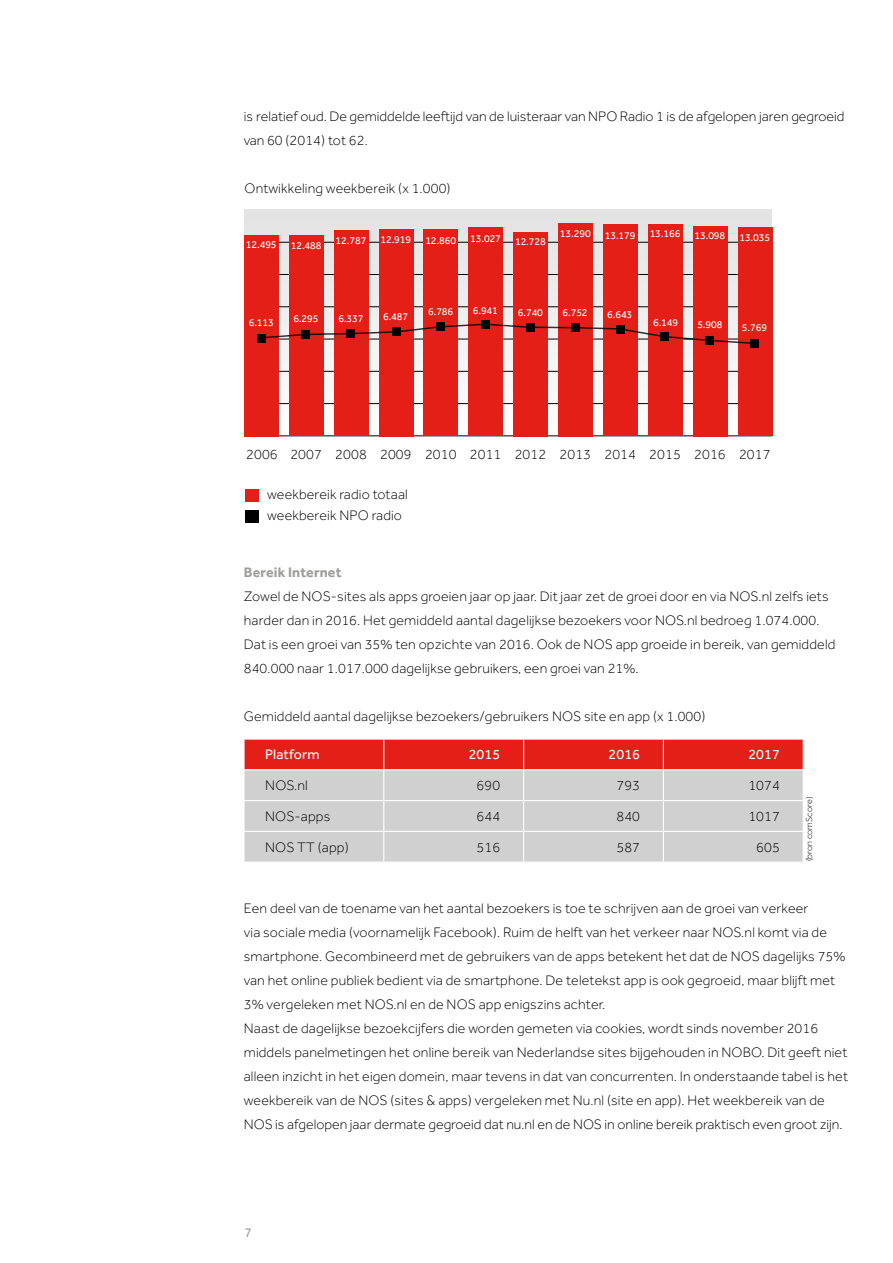
<style>
.page{position:relative;width:893px;height:1263px;background:#fff}
.page>*{position:absolute;margin:0;border:0;box-sizing:border-box;transform-origin:0 0}
.t1{font:300 14.25px/24px "Effra";letter-spacing:.01em;color:#000}
.t2{font:14.25px "Effra";letter-spacing:.01em;color:#fff}
.t3{font:700 14.25px "Effra";letter-spacing:.01em;color:#9d9d9c}
.t4{font:13.5px "Effra";color:#9d9d9c}
.t5{font:10.5px "Effra";letter-spacing:-.01em;color:#fff}
.t6{font:300 9px "Effra";letter-spacing:.01em;color:#000}
</style>
<div class="page">
<svg style="left:244px;top:209px;width:528px;height:227px;fill:#e9e9e9"></svg>
<hr style="left:244px;top:436px;width:528px;height:1px;background:#000">
<hr style="left:244px;top:403px;width:528px;height:1px;background:#000">
<hr style="left:244px;top:371px;width:528px;height:1px;background:#000">
<hr style="left:244px;top:306px;width:528px;height:1px;background:#000">
<hr style="left:244px;top:274px;width:528px;height:1px;background:#000">
<hr style="left:244px;top:242px;width:528px;height:1px;background:#000">
<div style="left:244px;top:235px;width:35px;height:201px;background:#e41f18"></div>
<div style="left:289px;top:236px;width:34px;height:200px;background:#e41f18"></div>
<div style="left:334px;top:230px;width:34px;height:206px;background:#e41f18"></div>
<div style="left:379px;top:229px;width:34px;height:207px;background:#e41f18"></div>
<div style="left:424px;top:230px;width:34px;height:206px;background:#e41f18"></div>
<div style="left:469px;top:227px;width:34px;height:209px;background:#e41f18"></div>
<div style="left:514px;top:232px;width:34px;height:204px;background:#e41f18"></div>
<div style="left:558px;top:223px;width:35px;height:213px;background:#e41f18"></div>
<div style="left:603px;top:224px;width:34px;height:212px;background:#e41f18"></div>
<div style="left:648px;top:224px;width:34px;height:212px;background:#e41f18"></div>
<div style="left:693px;top:226px;width:34px;height:210px;background:#e41f18"></div>
<div style="left:738px;top:227px;width:34px;height:209px;background:#e41f18"></div>
<div style="left:245px;top:489px;width:14px;height:13px;background:#e41f18"></div>
<div style="left:245px;top:510px;width:14px;height:13px;background:#000"></div>
<div style="left:257px;top:334px;width:8px;height:8px;background:#000"></div>
<div style="left:437px;top:322px;width:8px;height:8px;background:#000"></div>
<div style="left:482px;top:320px;width:8px;height:8px;background:#000"></div>
<svg style="left:259px;top:323px;width:497px;height:22px"></svg>
<div style="left:661px;top:333px;width:8px;height:8px;background:#000"></div>
<div style="left:706px;top:337px;width:8px;height:8px;background:#000"></div>
<div style="left:750px;top:340px;width:9px;height:8px;background:#000"></div>
<div style="left:245px;top:770px;width:558px;height:91px;background:#d0d0d0"></div>
<div style="left:244px;top:739px;width:560px;height:30px;background:#e41f18"></div>
<hr style="left:383px;top:770px;width:1px;height:30px;background:#fff">
<hr style="left:523px;top:770px;width:1px;height:30px;background:#fff">
<hr style="left:663px;top:770px;width:1px;height:30px;background:#fff">
<hr style="left:243px;top:800px;width:141px;height:1px;background:#fff">
<hr style="left:384px;top:800px;width:140px;height:1px;background:#fff">
<hr style="left:383px;top:801px;width:1px;height:30px;background:#fff">
<hr style="left:524px;top:800px;width:139px;height:1px;background:#fff">
<hr style="left:523px;top:801px;width:1px;height:30px;background:#fff">
<hr style="left:663px;top:800px;width:141px;height:1px;background:#fff">
<hr style="left:663px;top:801px;width:1px;height:30px;background:#fff">
<hr style="left:243px;top:831px;width:141px;height:1px;background:#fff">
<hr style="left:384px;top:831px;width:140px;height:1px;background:#fff">
<svg style="left:383px;top:832px;width:1px;height:29px"></svg>
<hr style="left:524px;top:831px;width:139px;height:1px;background:#fff">
<svg style="left:523px;top:832px;width:1px;height:29px"></svg>
<hr style="left:663px;top:831px;width:141px;height:1px;background:#fff">
<svg style="left:663px;top:832px;width:1px;height:29px"></svg>
<p class="t1" style="left:244px;top:104px;width:602px">is relatief oud. De gemiddelde leeftijd van de luisteraar van NPO Radio 1 is de afgelopen jaren gegroeid van 60 (2014) tot 62.</p>
<p class="t1" style="left:244px;top:176px;width:208px">Ontwikkeling weekbereik (x 1.000)</p>
<p class="t5" style="left:246px;top:238px;width:32px">12.495</p>
<p class="t5" style="left:291px;top:240px;width:32px">12.488</p>
<p class="t5" style="left:336px;top:234px;width:32px">12.787</p>
<p class="t5" style="left:380px;top:233px;width:32px">12.919</p>
<p class="t5" style="left:425px;top:234px;width:32px">12.860</p>
<p class="t5" style="left:470px;top:233px;width:32px">13.027</p>
<p class="t5" style="left:515px;top:236px;width:32px">12.728</p>
<p class="t5" style="left:560px;top:227px;width:32px">13.290</p>
<p class="t5" style="left:605px;top:229px;width:32px">13.179</p>
<p class="t5" style="left:650px;top:227px;width:32px">13.166</p>
<p class="t5" style="left:694px;top:230px;width:32px">13.098</p>
<p class="t5" style="left:739px;top:231px;width:32px">13.035</p>
<p class="t5" style="left:249px;top:316px;width:27px">6.113</p>
<p class="t5" style="left:293px;top:313px;width:27px">6.295</p>
<p class="t5" style="left:338px;top:313px;width:27px">6.337</p>
<p class="t5" style="left:383px;top:311px;width:27px">6.487</p>
<p class="t5" style="left:428px;top:305px;width:27px">6.786</p>
<p class="t5" style="left:473px;top:304px;width:27px">6.941</p>
<p class="t5" style="left:518px;top:306px;width:27px">6.740</p>
<p class="t5" style="left:562px;top:307px;width:27px">6.752</p>
<p class="t5" style="left:607px;top:309px;width:27px">6.643</p>
<p class="t5" style="left:653px;top:316px;width:27px">6.149</p>
<p class="t5" style="left:697px;top:318px;width:27px">5.908</p>
<p class="t5" style="left:742px;top:321px;width:27px">5.769</p>
<p class="t1" style="left:246px;top:442px;width:526px">2006 2007 2008 2009 2010 2011 2012 2013 2014 2015 2016 2017</p>
<p class="t1" style="left:267px;top:483px;width:142px;line-height:21.3px">weekbereik radio totaal weekbereik NPO radio</p>
<p class="t3" style="left:244px;top:564px;width:99px">Bereik Internet</p>
<p class="t1" style="left:244px;top:584px;width:593px">Zowel de NOS-sites als apps groeien jaar op jaar. Dit jaar zet de groei door en via NOS.nl zelfs iets harder dan in 2016. Het gemiddeld aantal dagelijkse bezoekers voor NOS.nl bedroeg 1.074.000.<br>Dat is een groei van 35% ten opzichte van 2016. Ook de NOS app groeide in bereik, van gemiddeld 840.000 naar 1.017.000 dagelijkse gebruikers, een groei van 21%.</p>
<p class="t1" style="left:244px;top:704px;width:463px">Gemiddeld aantal dagelijkse bezoekers/gebruikers NOS site en app (x 1.000)</p>
<p class="t2" style="left:265px;top:746px;width:56px">Platform</p>
<p class="t2" style="left:469px;top:746px;width:33px">2015</p>
<p class="t2" style="left:609px;top:746px;width:33px">2016</p>
<p class="t2" style="left:748px;top:746px;width:33px">2017</p>
<p class="t1" style="left:265px;top:773px;width:44px">NOS.nl</p>
<p class="t1" style="left:477px;top:773px;width:25px">690</p>
<p class="t1" style="left:616px;top:773px;width:25px">793</p>
<p class="t1" style="left:748px;top:773px;width:33px">1074</p>
<p class="t1" style="left:265px;top:804px;width:67px">NOS-apps</p>
<p class="t1" style="left:477px;top:804px;width:25px">644</p>
<p class="t1" style="left:616px;top:804px;width:25px">840</p>
<p class="t1" style="left:748px;top:804px;width:33px">1017</p>
<p class="t1" style="left:265px;top:835px;width:85px">NOS TT (app)</p>
<p class="t1" style="left:477px;top:835px;width:25px">516</p>
<p class="t1" style="left:616px;top:835px;width:25px">587</p>
<p class="t1" style="left:756px;top:835px;width:25px">605</p>
<p class="t6" style="left:804px;top:861px;width:66px;rotate:-90deg">(bron comScore)</p>
<p class="t1" style="left:244px;top:896px;width:606px">Een deel van de toename van het aantal bezoekers is toe te schrijven aan de groei van verkeer<br>via sociale media (voornamelijk Facebook). Ruim de helft van het verkeer naar NOS.nl komt via de smartphone. Gecombineerd met de gebruikers van de apps betekent het dat de NOS dagelijks 75% van het online publiek bedient via de smartphone. De teletekst app is ook gegroeid, maar blijft met 3% vergeleken met NOS.nl en de NOS app enigszins achter.<br>Naast de dagelijkse bezoekcijfers die worden gemeten via cookies, wordt sinds november 2016 middels panelmetingen het online bereik van Nederlandse sites bijgehouden in NOBO. Dit geeft niet alleen inzicht in het eigen domein, maar tevens in dat van concurrenten. In onderstaande tabel is het weekbereik van de NOS (sites &amp; apps) vergeleken met Nu.nl (site en app). Het weekbereik van de NOS is afgelopen jaar dermate gegroeid dat nu.nl en de NOS in online bereik praktisch even groot zijn.</p>
<p class="t4" style="left:244px;top:1225px;width:9px">7</p>
</div>
